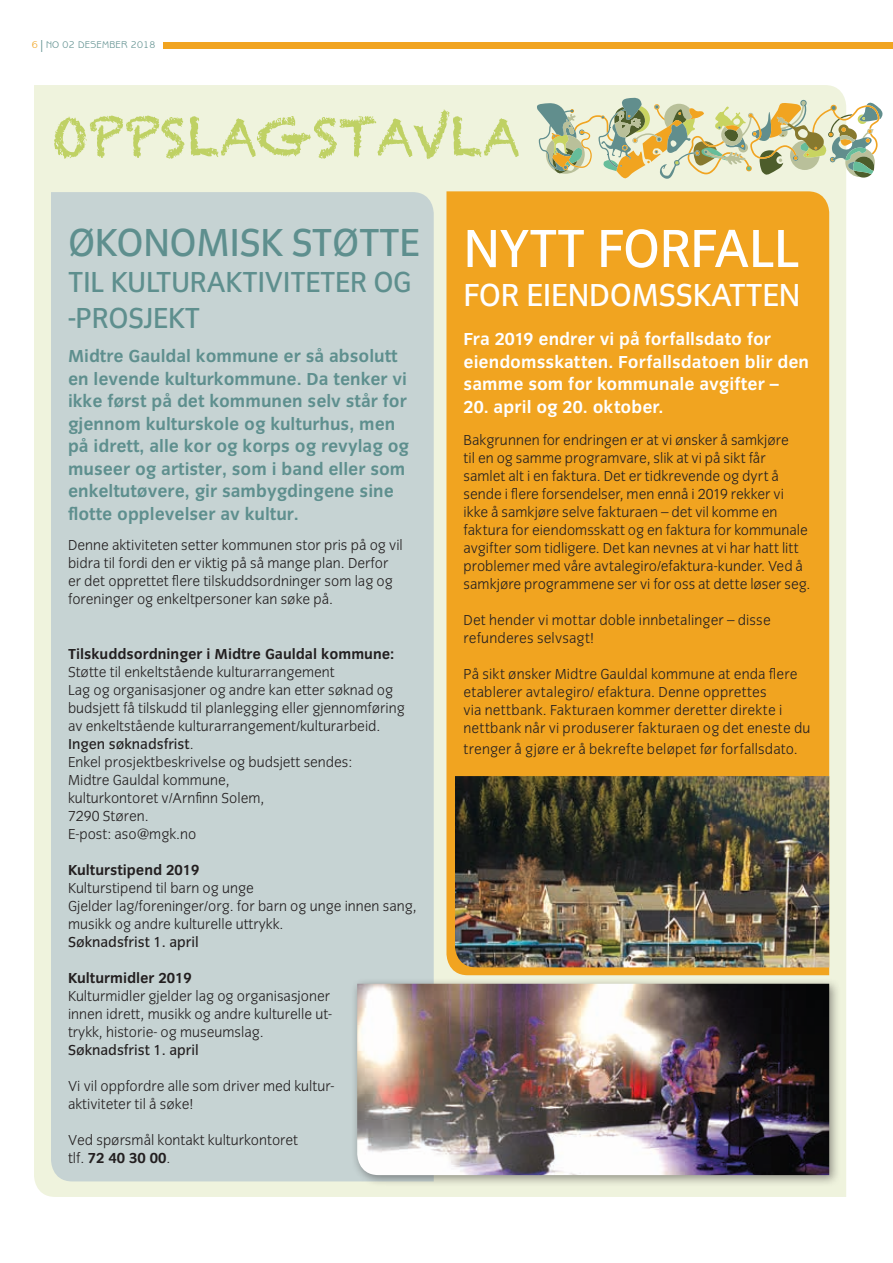
<style>
.page{position:relative;width:893px;height:1263px;background:#fff}
.page>*{position:absolute;margin:0;border:0;box-sizing:border-box;transform-origin:0 0}
.t1{font:55.5px "Congress Sans";letter-spacing:-.01em;color:#fff}
.t2{font:51px "Chalkduster";color:#bfd164}
.t3{font:40.5px "Congress Sans";letter-spacing:-.01em;color:#5e8f8e}
.t4{font:33px "Congress Sans";letter-spacing:-.01em;color:#fff}
.t5{font:30px/36px "Congress Sans";letter-spacing:-.01em;color:#5e8f8e}
.t6{font:700 18px/22.5px "Congress Sans";color:#5e8f8e}
.t7{font:700 18px/22.5px "Congress Sans";letter-spacing:.005em;color:#fff}
.t8{font:300 15px/18px "Congress Sans";color:#231f20}
.t9{font:700 15px "Congress Sans";color:#231f20}
.t10{font:15px "Congress Sans";color:#231f20}
.t11{font:9.75px "Benguiat Gothic Std";letter-spacing:.02em;color:#5e8f8e}
.s1{color:#f1a420}
.s2{font-size:12px}
.s3{font-weight:400}
.s4{font-weight:700}
</style>
<div class="page">
<div style="left:164px;top:43px;width:729px;height:6px;background:#f1a420"></div>
<div style="left:34px;top:85px;width:812px;height:1112px;background:#eff3dd"></div>
<div style="left:446px;top:191px;width:383px;height:784px;background:#f1a420"></div>
<div style="left:51px;top:192px;width:383px;height:989px;background:#c6d3d3"></div>
<svg style="left:537px;top:98px;width:345px;height:81px;background:#ced0ab"></svg>
<img style="left:455px;top:776px;width:374px;height:191px">
<div style="left:351px;top:978px;width:491px;height:209px;background:#231f20;opacity:.45"></div>
<img style="left:357px;top:984px;width:472px;height:191px">
<p class="t11" style="left:32px;top:39px;width:125px"><span class="s1">6</span> <span class="s2">|</span> NO 02 DESEMBER 2018</p>
<h2 class="t2" style="left:51px;top:107px;width:471px">OPPSLAGSTAVLA</h2>
<h3 class="t3" style="left:68px;top:220px;width:353px">ØKONOMISK STØTTE</h3>
<h3 class="t5" style="left:68px;top:264px;width:345px">TIL KULTURAKTIVITETER OG -PROSJEKT</h3>
<p class="t6" style="left:68px;top:345px;width:343px">Midtre Gauldal kommune er så absolutt en levende kulturkommune. Da tenker vi ikke først på det kommunen selv står for gjennom kulturskole og kulturhus, men på idrett, alle kor og korps og revylag og museer og artister, som i band eller som enkeltutøvere, gir sambygdingene sine flotte opplevelser av kultur.</p>
<p class="t8" style="left:68px;top:537px;width:336px">Denne aktiviteten setter kommunen stor pris på og vil bidra til fordi den er viktig på så mange plan. Derfor er det opprettet flere tilskuddsordninger som lag og foreninger og enkeltpersoner kan søke på.</p>
<p class="t9" style="left:68px;top:645px;width:328px">Tilskuddsordninger i Midtre Gauldal kommune:</p>
<p class="t8" style="left:68px;top:663px;width:338px">Støtte til enkeltstående kulturarrangement<br>Lag og organisasjoner og andre kan etter søknad og budsjett få tilskudd til planlegging eller gjennomføring av enkeltstående kulturarrangement/kulturarbeid.<br><span class="s3">Ingen søknadsfrist</span>.<br>Enkel prosjektbeskrivelse og budsjett sendes:<br>Midtre Gauldal kommune,<br>kulturkontoret v/Arnfinn Solem,<br>7290 Støren.<br>E-post: aso@mgk.no</p>
<p class="t9" style="left:68px;top:861px;width:133px">Kulturstipend 2019</p>
<p class="t8" style="left:68px;top:879px;width:350px">Kulturstipend til barn og unge<br>Gjelder lag/foreninger/org. for barn og unge innen sang, musikk og andre kulturelle uttrykk.</p>
<p class="t10" style="left:68px;top:933px;width:132px">Søknadsfrist 1. april</p>
<p class="t9" style="left:68px;top:969px;width:125px">Kulturmidler 2019</p>
<p class="t8" style="left:68px;top:987px;width:266px">Kulturmidler gjelder lag og organisasjoner innen idrett, musikk og andre kulturelle ut&shy;trykk, historie- og museumslag.</p>
<p class="t10" style="left:68px;top:1041px;width:132px">Søknadsfrist 1. april</p>
<p class="t8" style="left:68px;top:1077px;width:268px">Vi vil oppfordre alle som driver med kultur&shy;aktiviteter til å søke!</p>
<p class="t8" style="left:68px;top:1131px;width:232px">Ved spørsmål kontakt kulturkontoret tlf. <span class="s4">72 40 30 00</span>.</p>
<h1 class="t1" style="left:463px;top:218px;width:338px">NYTT FORFALL</h1>
<h3 class="t4" style="left:463px;top:277px;width:338px">FOR EIENDOMSSKATTEN</h3>
<p class="t7" style="left:463px;top:328px;width:347px">Fra 2019 endrer vi på forfallsdato for eiendomsskatten. Forfallsdatoen blir den samme som for kommunale avgifter –</p>
<p class="t7" style="left:463px;top:396px;width:202px">20. april og 20. oktober.</p>
<p class="t8" style="left:463px;top:431px;width:348px">Bakgrunnen for endringen er at vi ønsker å samkjøre<br>til en og samme programvare, slik at vi på sikt får samlet alt i en faktura. Det er tidkrevende og dyrt å sende i flere forsendelser, men ennå i 2019 rekker vi ikke å samkjøre selve fakturaen – det vil komme en faktura for eiendomsskatt og en faktura for kommunale avgifter som tidligere. Det kan nevnes at vi har hatt litt problemer med våre avtalegiro/efaktura-kunder. Ved å samkjøre programmene ser vi for oss at dette løser seg.</p>
<p class="t8" style="left:463px;top:611px;width:309px">Det hender vi mottar doble innbetalinger – disse refunderes selvsagt!</p>
<p class="t8" style="left:463px;top:665px;width:348px">På sikt ønsker Midtre Gauldal kommune at enda flere etablerer avtalegiro/ efaktura. Denne opprettes<br>via nettbank. Fakturaen kommer deretter direkte i nettbank når vi produserer fakturaen og det eneste du</p>
<p class="t8" style="left:463px;top:740px;width:336px">trenger å gjøre er å bekrefte beløpet før forfallsdato.</p>
</div>
